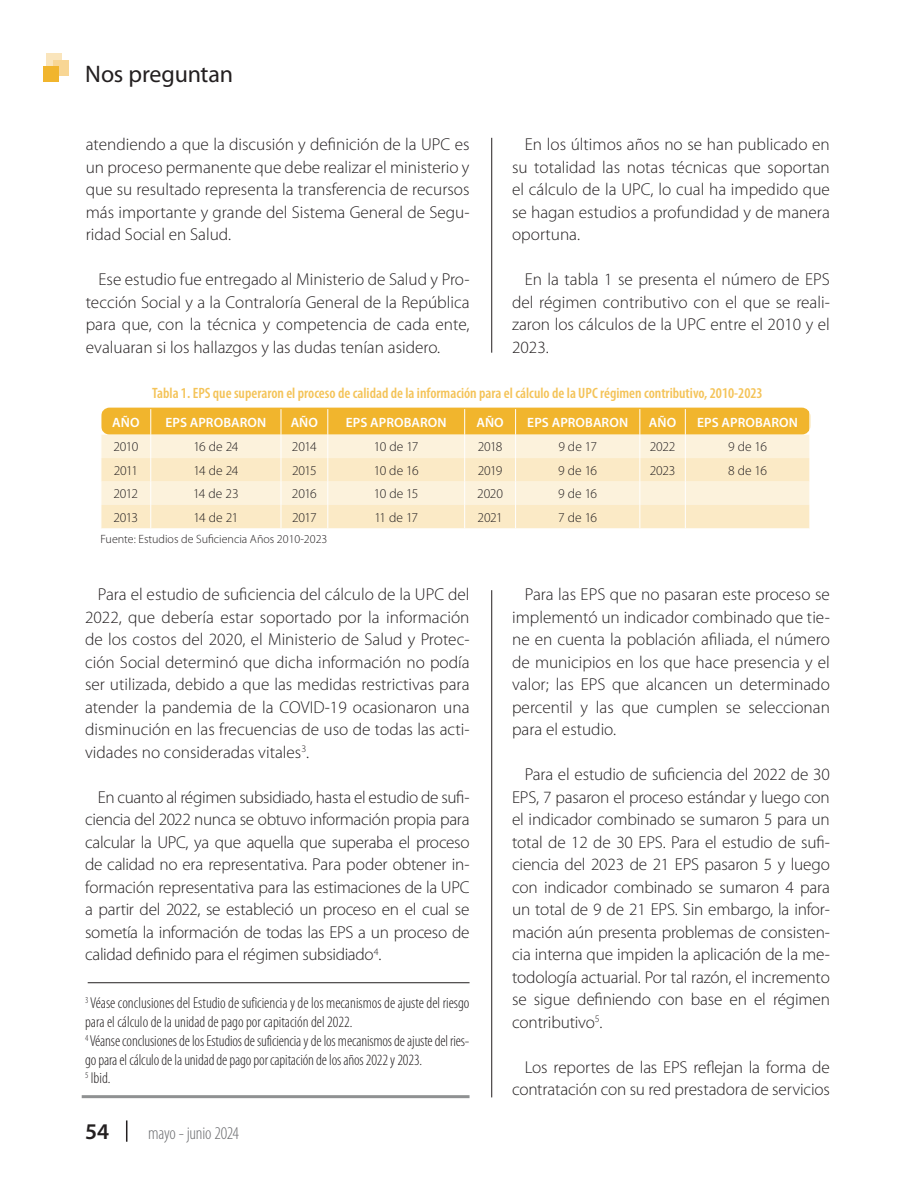
<style>
.page{position:relative;width:915px;height:1191px;background:#fff}
.page>*{position:absolute;margin:0;border:0;box-sizing:border-box;transform-origin:0 0}
.t1{font:24px "Myriad Pro";letter-spacing:-.01em;color:#231f20}
.t2{font:600 22.5px "Myriad Pro";color:#231f20}
.t3{font:300 condensed 18px "Myriad Pro";letter-spacing:-.01em;color:#6c6d70}
.TEXTO_GENERAL_OK{font:300 17.25px/22.5px "Myriad Pro";color:#231f20;text-align:justify}
.PIE_DE_PAGINA{font:300 condensed 15.75px/18.8px "Myriad Pro";letter-spacing:-.01em;color:#231f20}
.TITULO_GRAFICA_OCT_1{font:600 condensed 15px "Myriad Pro";color:#f4c358}
.TABLA_TEXTO_NUMEROS{font:300 13.5px "Myriad Pro";letter-spacing:-.045em;color:#231f20}
.TABLA_TITULO_Y_GRAFI{font:600 13.5px "Myriad Pro";letter-spacing:.005em;color:#fff}
.FUENTE{font:300 12px "Myriad Pro";color:#231f20}
</style>
<div class="page">
<svg style="left:126px;top:1120px;width:1px;height:21px"></svg>
<div style="left:46px;top:53px;width:16px;height:16px;background:#fae5bc"></div>
<div style="left:53px;top:60px;width:15px;height:16px;background:#f8d694"></div>
<div style="left:43px;top:66px;width:16px;height:16px;background:#f1b52d"></div>
<hr style="left:82px;top:1095px;width:387px;height:3px;background:#8f9192">
<hr style="left:88px;top:982px;width:381px;height:1px;background:#231f20">
<div style="left:101px;top:407px;width:709px;height:27px;background:#f1b52d;border-radius:9px"></div>
<div style="left:101px;top:435px;width:708px;height:23px;background:#fcf2dc"></div>
<svg style="left:101px;top:458px;width:708px;height:70px;background:#fbeccd"></svg>
<svg style="left:150px;top:409px;width:1px;height:119px"></svg>
<svg style="left:280px;top:409px;width:1px;height:119px"></svg>
<svg style="left:327px;top:409px;width:1px;height:119px"></svg>
<svg style="left:464px;top:409px;width:1px;height:119px"></svg>
<svg style="left:515px;top:409px;width:1px;height:119px"></svg>
<svg style="left:639px;top:409px;width:1px;height:119px"></svg>
<svg style="left:684px;top:409px;width:1px;height:119px"></svg>
<svg style="left:809px;top:412px;width:1px;height:116px"></svg>
<hr style="left:491px;top:138px;width:1px;height:215px;background:#231f20">
<hr style="left:491px;top:590px;width:1px;height:507px;background:#231f20">
<h1 class="t1" style="left:85px;top:59px;width:149px">Nos preguntan</h1>
<p class="TEXTO_GENERAL_OK" style="left:86px;top:133px;width:385px">atendiendo a que la discusión y definición de la UPC es un proceso permanente que debe realizar el ministerio y que su resultado representa la transferencia de recursos más importante y grande del Sistema General de Segu&shy;ridad Social en Salud.</p>
<p class="TEXTO_GENERAL_OK" style="left:86px;top:268px;width:385px;text-indent:13px">Ese estudio fue entregado al Ministerio de Salud y Pro&shy;tección Social y a la Contraloría General de la República para que, con la técnica y competencia de cada ente, evaluaran si los hallazgos y las dudas tenían asidero.</p>
<p class="TITULO_GRAFICA_OCT_1" style="left:152px;top:384px;width:612px">Tabla 1. EPS que superaron el proceso de calidad de la información para el cálculo de la UPC régimen contributivo, 2010-2023</p>
<p class="TEXTO_GENERAL_OK" style="left:512px;top:133px;width:319px;text-indent:13px">En los últimos años no se han publicado en su totalidad las notas técnicas que soportan el cálculo de la UPC, lo cual ha impedido que se hagan estudios a profundidad y de manera oportuna.</p>
<p class="TEXTO_GENERAL_OK" style="left:512px;top:268px;width:319px;text-indent:13px">En la tabla 1 se presenta el número de EPS del régimen contributivo con el que se reali&shy;zaron los cálculos de la UPC entre el 2010 y el 2023.</p>
<p class="TABLA_TITULO_Y_GRAFI" style="left:112px;top:414px;width:29px">AÑO</p>
<p class="TABLA_TITULO_Y_GRAFI" style="left:165px;top:414px;width:102px">EPS APROBARON</p>
<p class="TABLA_TITULO_Y_GRAFI" style="left:290px;top:414px;width:29px">AÑO</p>
<p class="TABLA_TITULO_Y_GRAFI" style="left:345px;top:414px;width:102px">EPS APROBARON</p>
<p class="TABLA_TITULO_Y_GRAFI" style="left:476px;top:414px;width:29px">AÑO</p>
<p class="TABLA_TITULO_Y_GRAFI" style="left:527px;top:414px;width:102px">EPS APROBARON</p>
<p class="TABLA_TITULO_Y_GRAFI" style="left:648px;top:414px;width:29px">AÑO</p>
<p class="TABLA_TITULO_Y_GRAFI" style="left:697px;top:414px;width:102px">EPS APROBARON</p>
<p class="TABLA_TEXTO_NUMEROS" style="left:113px;top:439px;width:26px">2010</p>
<p class="TABLA_TEXTO_NUMEROS" style="left:193px;top:439px;width:46px">16 de 24</p>
<p class="TABLA_TEXTO_NUMEROS" style="left:292px;top:439px;width:26px">2014</p>
<p class="TABLA_TEXTO_NUMEROS" style="left:374px;top:439px;width:46px">10 de 17</p>
<p class="TABLA_TEXTO_NUMEROS" style="left:477px;top:439px;width:26px">2018</p>
<p class="TABLA_TEXTO_NUMEROS" style="left:558px;top:439px;width:40px">9 de 17</p>
<p class="TABLA_TEXTO_NUMEROS" style="left:649px;top:439px;width:27px">2022</p>
<p class="TABLA_TEXTO_NUMEROS" style="left:727px;top:439px;width:40px">9 de 16</p>
<p class="TABLA_TEXTO_NUMEROS" style="left:114px;top:463px;width:26px">2011</p>
<p class="TABLA_TEXTO_NUMEROS" style="left:193px;top:463px;width:46px">14 de 24</p>
<p class="TABLA_TEXTO_NUMEROS" style="left:292px;top:463px;width:26px">2015</p>
<p class="TABLA_TEXTO_NUMEROS" style="left:373px;top:463px;width:46px">10 de 16</p>
<p class="TABLA_TEXTO_NUMEROS" style="left:477px;top:463px;width:26px">2019</p>
<p class="TABLA_TEXTO_NUMEROS" style="left:558px;top:463px;width:40px">9 de 16</p>
<p class="TABLA_TEXTO_NUMEROS" style="left:649px;top:463px;width:27px">2023</p>
<p class="TABLA_TEXTO_NUMEROS" style="left:727px;top:463px;width:40px">8 de 16</p>
<p class="TABLA_TEXTO_NUMEROS" style="left:113px;top:486px;width:26px">2012</p>
<p class="TABLA_TEXTO_NUMEROS" style="left:193px;top:486px;width:47px">14 de 23</p>
<p class="TABLA_TEXTO_NUMEROS" style="left:292px;top:486px;width:26px">2016</p>
<p class="TABLA_TEXTO_NUMEROS" style="left:374px;top:486px;width:46px">10 de 15</p>
<p class="TABLA_TEXTO_NUMEROS" style="left:477px;top:486px;width:27px">2020</p>
<p class="TABLA_TEXTO_NUMEROS" style="left:558px;top:486px;width:40px">9 de 16</p>
<p class="TABLA_TEXTO_NUMEROS" style="left:113px;top:510px;width:26px">2013</p>
<p class="TABLA_TEXTO_NUMEROS" style="left:193px;top:510px;width:46px">14 de 21</p>
<p class="TABLA_TEXTO_NUMEROS" style="left:292px;top:510px;width:26px">2017</p>
<p class="TABLA_TEXTO_NUMEROS" style="left:374px;top:510px;width:45px">11 de 17</p>
<p class="TABLA_TEXTO_NUMEROS" style="left:477px;top:510px;width:27px">2021</p>
<p class="TABLA_TEXTO_NUMEROS" style="left:558px;top:510px;width:40px">7 de 16</p>
<p class="FUENTE" style="left:100px;top:532px;width:228px">Fuente: Estudios de Suficiencia Años 2010-2023</p>
<p class="TEXTO_GENERAL_OK" style="left:85px;top:583px;width:386px;text-indent:13px">Para el estudio de suficiencia del cálculo de la UPC del 2022, que debería estar soportado por la información de los costos del 2020, el Ministerio de Salud y Protec&shy;ción Social determinó que dicha información no podía ser utilizada, debido a que las medidas restrictivas para atender la pandemia de la COVID-19 ocasionaron una disminución en las frecuencias de uso de todas las acti&shy;vidades no consideradas vitales<sup>3</sup>.</p>
<p class="TEXTO_GENERAL_OK" style="left:85px;top:786px;width:386px;text-indent:13px">En cuanto al régimen subsidiado, hasta el estudio de sufi&shy;ciencia del 2022 nunca se obtuvo información propia para calcular la UPC, ya que aquella que superaba el proceso de calidad no era representativa. Para poder obtener in&shy;formación representativa para las estimaciones de la UPC a partir del 2022, se estableció un proceso en el cual se sometía la información de todas las EPS a un proceso de calidad definido para el régimen subsidiado<sup>4</sup>.</p>
<p class="PIE_DE_PAGINA" style="left:85px;top:994px;width:386px"><sup>3</sup> Véase conclusiones del Estudio de suficiencia y de los mecanismos de ajuste del riesgo para el cálculo de la unidad de pago por capitación del 2022.</p>
<p class="PIE_DE_PAGINA" style="left:85px;top:1031px;width:386px"><sup>4</sup> Véanse conclusiones de los Estudios de suficiencia y de los mecanismos de ajuste del ries&shy;go para el cálculo de la unidad de pago por capitación de los años 2022 y 2023.</p>
<p class="PIE_DE_PAGINA" style="left:85px;top:1069px;width:27px"><sup>5</sup> Ibid.</p>
<h2 class="t2" style="left:85px;top:1116px;width:26px">54</h2>
<p class="t3" style="left:148px;top:1123px;width:92px">mayo - junio 2024</p>
<p class="TEXTO_GENERAL_OK" style="left:512px;top:583px;width:319px;text-indent:13px">Para las EPS que no pasaran este proceso se implementó un indicador combinado que tie&shy;ne en cuenta la población afiliada, el número de municipios en los que hace presencia y el valor; las EPS que alcancen un determinado percentil y las que cumplen se seleccionan para el estudio.</p>
<p class="TEXTO_GENERAL_OK" style="left:512px;top:763px;width:319px;text-indent:13px">Para el estudio de suficiencia del 2022 de 30<br>EPS, 7 pasaron el proceso estándar y luego con el indicador combinado se sumaron 5 para un total de 12 de 30 EPS. Para el estudio de sufi&shy;ciencia del 2023 de 21 EPS pasaron 5 y luego con indicador combinado se sumaron 4 para un total de 9 de 21 EPS. Sin embargo, la infor&shy;mación aún presenta problemas de consisten&shy;cia interna que impiden la aplicación de la me&shy;todología actuarial. Por tal razón, el incremento se sigue definiendo con base en el régimen contributivo<sup>5</sup>.</p>
<p class="TEXTO_GENERAL_OK" style="left:512px;top:1056px;width:319px;text-align:right">Los reportes de las EPS reflejan la forma de contratación con su red prestadora de servicios</p>
</div>
